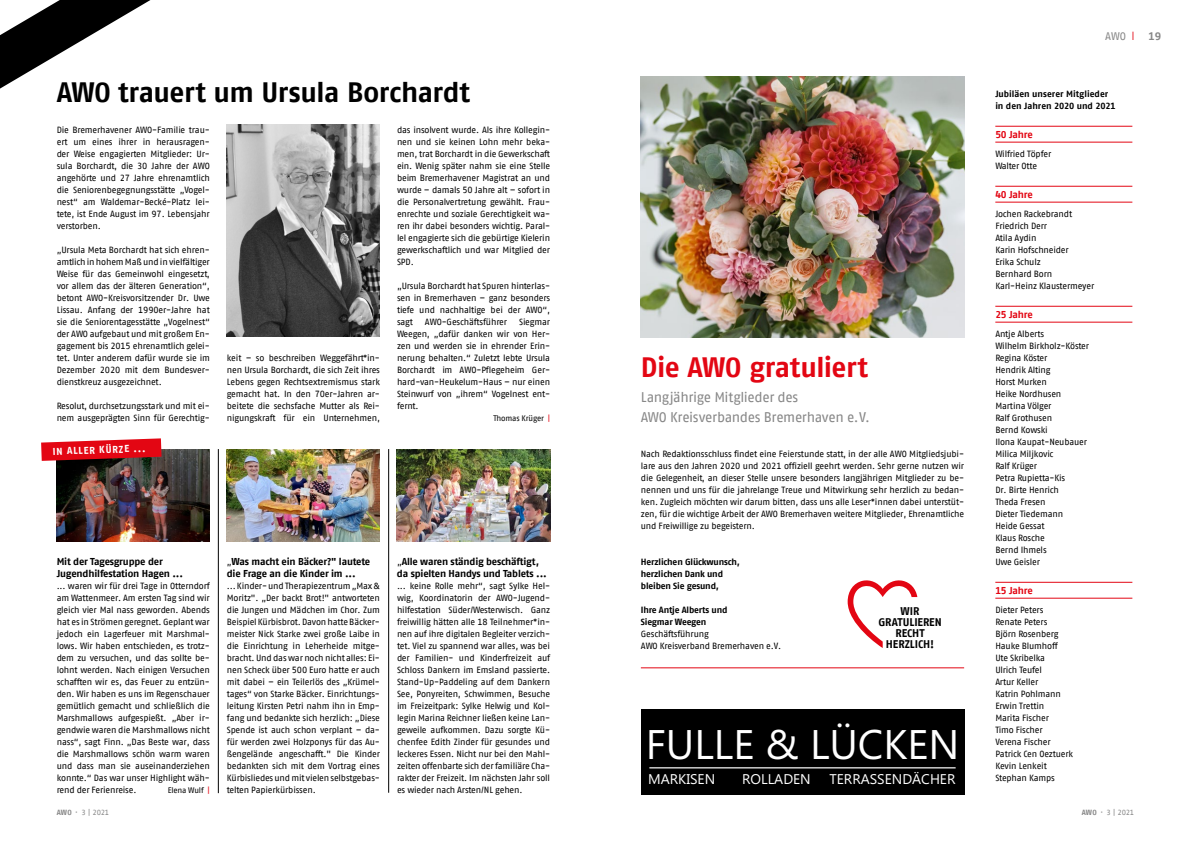
<style>
.page{position:relative;width:1191px;height:842px;background:#fff}
.page>*{position:absolute;margin:0;border:0;box-sizing:border-box;transform-origin:0 0}
.t1{font:41.9px "Ebrima";color:#fff}
.t2{font:700 28px "AWO Fago Office";letter-spacing:-.015em;color:#000}
.t3{font:700 28px "AWO Fago Office";letter-spacing:-.02em;color:#e30613}
.t4{font:14.1px "Ebrima";color:#fff}
.t5{font:14px/19.3px "AWO Fago Office";letter-spacing:-.03em;color:#878787}
.t6{font:13.9px "Ebrima";color:#fff}
.t7{font:700 11.1px/11.1px "AWO Fago Office";letter-spacing:-.005em;color:#000;text-align:center}
.t8{font:11px "AWO Fago Office";color:#878787}
.t9{font:700 11px "AWO Fago Office";color:#878787}
.t10{font:700 10px/12px "AWO Fago Office";letter-spacing:-.02em;color:#000}
.t11{font:700 10px "AWO Fago Office";letter-spacing:-.015em;color:#e30613}
.t12{font:700 10px "AWO Fago Office";color:#fff}
.t13{font:9px/12px "AWO Fago Office";letter-spacing:-.015em;color:#000;text-align:justify}
.t14{font:700 9px/12px "AWO Fago Office";letter-spacing:-.015em;color:#000}
.t15{font:8px "AWO Fago Office";letter-spacing:-.015em;color:#000}
.t16{font:7.5px "AWO Fago Office";letter-spacing:-.03em;color:#878787}
.s1{color:#e30613}
.s2{font-weight:700}
.s3{font-weight:400;font-size:9px}
.s4{font-size:9px;color:#e30613}
</style>
<div class="page">
<svg style="left:847px;top:580px;width:70px;height:68px"></svg>
<hr style="left:641px;top:668px;width:323px;height:1px;background:#e30613">
<img style="left:57px;top:449px;width:153px;height:93px">
<img style="left:227px;top:124px;width:153px;height:213px">
<img style="left:227px;top:449px;width:153px;height:93px">
<img style="left:397px;top:449px;width:153px;height:93px">
<hr style="left:218px;top:449px;width:1px;height:344px;background:#000">
<hr style="left:388px;top:449px;width:1px;height:344px;background:#000">
<svg style="left:0;top:0;width:150px;height:89px"></svg>
<img style="left:641px;top:77px;width:323px;height:260px">
<hr style="left:995px;top:126px;width:137px;height:1px;background:#e30613">
<hr style="left:995px;top:142px;width:137px;height:1px;background:#e30613">
<hr style="left:995px;top:186px;width:137px;height:1px;background:#e30613">
<hr style="left:995px;top:202px;width:137px;height:1px;background:#e30613">
<hr style="left:995px;top:306px;width:137px;height:1px;background:#e30613">
<hr style="left:995px;top:322px;width:137px;height:1px;background:#e30613">
<hr style="left:995px;top:582px;width:137px;height:1px;background:#e30613">
<hr style="left:995px;top:598px;width:137px;height:1px;background:#e30613">
<svg style="left:41px;top:438px;width:120px;height:23px;background:#d4252e"></svg>
<div style="left:641px;top:709px;width:323px;height:85px;background:#000"></div>
<hr style="left:649px;top:767px;width:306px;height:1px;background:#fff">
<h2 class="t2" style="left:57px;top:76px;width:415px">AWO trauert um Ursula Borchardt</h2>
<p class="t13" style="left:57px;top:124px;width:155px">Die Bremerhavener AWO-Familie trau&shy;ert um eines ihrer in herausragen&shy;der Weise engagierten Mitglieder: Ur&shy;sula Borchardt, die 30 Jahre der AWO angehörte und 27 Jahre ehrenamtlich die Seniorenbegegnungsstätte „Vogel&shy;nest“ am Waldemar-Becké-Platz lei&shy;tete, ist Ende August im 97. Lebensjahr verstorben.</p>
<p class="t13" style="left:57px;top:244px;width:155px">„Ursula Meta Borchardt hat sich ehren&shy;amtlich in hohem Maß und in vielfältiger Weise für das Gemeinwohl eingesetzt, vor allem das der älteren Generation“, betont AWO-Kreisvorsitzender Dr. Uwe Lissau. Anfang der 1990er-Jahre hat sie die Seniorentagesstätte „Vogelnest“ der AWO aufgebaut und mit großem En&shy;gagement bis 2015 ehrenamtlich gelei&shy;tet. Unter anderem dafür wurde sie im Dezember 2020 mit dem Bundesver&shy;dienstkreuz ausgezeichnet.</p>
<p class="t13" style="left:57px;top:400px;width:155px">Resolut, durchsetzungsstark und mit ei&shy;nem ausgeprägten Sinn für Gerechtig-</p>
<p class="t12" style="left:53px;top:446px;width:94px;rotate:-2deg">IN ALLER KÜRZE ...</p>
<p class="t13" style="left:227px;top:352px;width:155px">keit – so beschreiben Weggefährt*in&shy;nen Ursula Borchardt, die sich Zeit ihres Lebens gegen Rechtsextremismus stark gemacht hat. In den 70er-Jahren ar&shy;beitete die sechsfache Mutter als Rei&shy;nigungskraft für ein Unternehmen,</p>
<p class="t13" style="left:397px;top:124px;width:155px">das insolvent wurde. Als ihre Kollegin&shy;nen und sie keinen Lohn mehr beka&shy;men, trat Borchardt in die Gewerkschaft ein. Wenig später nahm sie eine Stelle beim Bremerhavener Magistrat an und wurde – damals 50 Jahre alt – sofort in die Personalvertretung gewählt. Frau&shy;enrechte und soziale Gerechtigkeit wa&shy;ren ihr dabei besonders wichtig. Paral&shy;lel engagierte sich die gebürtige Kielerin gewerkschaftlich und war Mitglied der SPD.</p>
<p class="t13" style="left:397px;top:280px;width:155px">„Ursula Borchardt hat Spuren hinterlas&shy;sen in Bremerhaven – ganz besonders tiefe und nachhaltige bei der AWO“, sagt</p>
<p class="t13" style="left:397px;top:316px;width:155px;text-indent:122px">Siegmar Weegen, „dafür danken wir von Her&shy;zen und werden sie in ehrender Erin&shy;nerung behalten.“ Zuletzt lebte Ursula Borchardt im AWO-Pflegeheim Ger&shy;hard-van-Heukelum-Haus – nur einen Steinwurf von „ihrem“ Vogelnest ent&shy;fernt.</p>
<p class="t15" style="left:493px;top:414px;width:58px">Thomas Krüger <span class="s1">|</span></p>
<p class="t13" style="left:425px;top:316px;width:84px">AWO-Geschäftsführer</p>
<p class="t10" style="left:57px;top:555px;width:128px">Mit der Tagesgruppe der<br>Jugendhilfestation Hagen ...</p>
<p class="t13" style="left:57px;top:580px;width:155px">... waren wir für drei Tage in Otterndorf am Wattenmeer. Am ersten Tag sind wir gleich vier Mal nass geworden. Abends hat es in Strömen geregnet. Geplant war jedoch ein Lagerfeuer mit Marshmal&shy;lows. Wir haben entschieden, es trotz&shy;dem zu versuchen, und das sollte be&shy;lohnt werden. Nach einigen Versuchen schafften wir es, das Feuer zu entzün&shy;den. Wir haben es uns im Regenschauer gemütlich gemacht und schließlich die Marshmallows aufgespießt. „Aber ir&shy;gendwie waren die Marshmallows nicht nass“, sagt Finn. „Das Beste war, dass die Marshmallows schön warm waren und dass man sie auseinanderziehen konnte.“ Das war unser Highlight wäh&shy;rend der Ferienreise.</p>
<p class="t15" style="left:168px;top:786px;width:44px">Elena Wulf <span class="s1">|</span></p>
<p class="t16" style="left:57px;top:808px;width:54px"><span class="s2">AWO</span> · 3 | 2021</p>
<p class="t10" style="left:227px;top:555px;width:145px"><span class="s3">„</span>Was macht ein Bäcker?" lautete die Frage an die Kinder im ...</p>
<p class="t13" style="left:227px;top:580px;width:155px">... Kinder- und Therapiezentrum „Max &amp; Moritz". „Der backt Brot!" antworteten die Jungen und Mädchen im Chor. Zum Beispiel Kürbisbrot. Davon hatte Bäcker&shy;meister Nick Starke zwei große Laibe in die Einrichtung in Leherheide mitge&shy;bracht. Und das war noch nicht alles: Ei&shy;nen Scheck über 500 Euro hatte er auch mit dabei – ein Teilerlös des „Krümel&shy;tages“ von Starke Bäcker. Einrichtungs&shy;leitung Kirsten Petri nahm ihn in Emp&shy;fang und bedankte sich herzlich: „Diese Spende ist auch schon verplant – da&shy;für werden zwei Holzponys für das Au&shy;ßengelände angeschafft." Die Kinder bedankten sich mit dem Vortrag eines Kürbisliedes und mit vielen selbstgebas&shy;telten Papierkürbissen.</p>
<p class="t10" style="left:397px;top:555px;width:151px"><span class="s3">„</span>Alle waren ständig beschäftigt, da spielten Handys und Tablets ...</p>
<p class="t13" style="left:397px;top:580px;width:155px">... keine Rolle mehr“, sagt Sylke Hel&shy;wig, Koordinatorin der AWO-Jugend&shy;hilfestation Süder/Westerwisch. Ganz freiwillig hätten alle 18 Teilnehmer*in&shy;nen auf ihre digitalen Begleiter verzich&shy;tet. Viel zu spannend war alles, was bei der Familien- und Kinderfreizeit auf Schloss Dankern im Emsland passierte.<br>Stand-Up-Paddeling auf dem Dankern See, Ponyreiten, Schwimmen, Besuche im Freizeitpark: Sylke Helwig und Kol&shy;legin Marina Reichner ließen keine Lan&shy;geweile aufkommen. Dazu sorgte Kü&shy;chenfee Edith Zinder für gesundes und leckeres Essen. Nicht nur bei den Mahl&shy;zeiten offenbarte sich der familiäre Cha&shy;rakter der Freizeit. Im nächsten Jahr soll es wieder nach Arsten/NL gehen.</p>
<h2 class="t3" style="left:641px;top:351px;width:229px">Die AWO gratuliert</h2>
<h3 class="t5" style="left:641px;top:388px;width:231px">Langjährige Mitglieder des<br>AWO Kreisverbandes Bremerhaven e.V.</h3>
<p class="t13" style="left:641px;top:448px;width:325px">Nach Redaktionsschluss findet eine Feierstunde statt, in der alle AWO Mitgliedsjubi&shy;lare aus den Jahren 2020 und 2021 offiziell geehrt werden. Sehr gerne nutzen wir die Gelegenheit, an dieser Stelle unsere besonders langjährigen Mitglieder zu be&shy;nennen und uns für die jahrelange Treue und Mitwirkung sehr herzlich zu bedan&shy;ken. Zugleich möchten wir darum bitten, dass uns alle Leser*innen dabei unterstüt&shy;zen, für die wichtige Arbeit der AWO Bremerhaven weitere Mitglieder, Ehrenamtliche und Freiwillige zu begeistern.</p>
<p class="t14" style="left:641px;top:556px;width:101px">Herzlichen Glückwunsch, herzlichen Dank und bleiben Sie gesund,</p>
<p class="t14" style="left:641px;top:604px;width:88px">Ihre Antje Alberts und<br>Siegmar Weegen</p>
<p class="t13" style="left:641px;top:628px;width:142px">Geschäftsführung<br>AWO Kreisverband Bremerhaven e.V.</p>
<p class="t7" style="left:878px;top:605px;width:65px">WIR<br>GRATULIEREN<br>RECHT<br>HERZLICH!</p>
<h1 class="t1" style="left:646px;top:718px;width:319px">FULLE &amp; LÜCKEN</h1>
<h3 class="t4" style="left:648px;top:769px;width:69px">MARKISEN</h3>
<h3 class="t6" style="left:740px;top:765px;width:69px">ROLLADEN</h3>
<h3 class="t6" style="left:826px;top:765px;width:126px">TERRASSENDÄCHER</h3>
<h3 class="t6" style="left:647px;top:764px;width:68px">MARKISEN</h3>
<h3 class="t4" style="left:742px;top:769px;width:70px">ROLLADEN</h3>
<h3 class="t4" style="left:829px;top:769px;width:127px">TERRASSENDÄCHER</h3>
<p class="t8" style="left:1105px;top:30px;width:31px">AWO <span class="s4">|</span></p>
<p class="t9" style="left:1148px;top:29px;width:14px">19</p>
<p class="t14" style="left:995px;top:88px;width:122px">Jubiläen unserer Mitglieder in den Jahren 2020 und 2021</p>
<p class="t11" style="left:995px;top:128px;width:39px">50 Jahre</p>
<p class="t13" style="left:995px;top:148px;width:57px">Wilfried Töpfer<br>Walter Otte</p>
<p class="t11" style="left:995px;top:188px;width:39px">40 Jahre</p>
<p class="t13" style="left:995px;top:208px;width:100px;text-align:left">Jochen Rackebrandt<br>Friedrich Derr<br>Atila Aydin<br>Karin Hofschneider<br>Erika Schulz<br>Bernhard Born<br>Karl-Heinz Klaustermeyer</p>
<p class="t11" style="left:995px;top:308px;width:39px">25 Jahre</p>
<p class="t13" style="left:995px;top:328px;width:95px;text-align:left">Antje Alberts<br>Wilhelm Birkholz-Köster<br>Regina Köster<br>Hendrik Alting<br>Horst Murken<br>Heike Nordhusen<br>Martina Völger<br>Ralf Grothusen<br>Bernd Kowski<br>Ilona Kaupat-Neubauer<br>Milica Miljkovic<br>Ralf Krüger<br>Petra Rupietta-Kis<br>Dr. Birte Henrich<br>Theda Fresen<br>Dieter Tiedemann<br>Heide Gessat<br>Klaus Rosche<br>Bernd Ihmels<br>Uwe Geisler</p>
<p class="t11" style="left:995px;top:584px;width:39px">15 Jahre</p>
<p class="t13" style="left:995px;top:604px;width:79px;text-align:left">Dieter Peters<br>Renate Peters<br>Björn Rosenberg<br>Hauke Blumhoff<br>Ute Skribelka<br>Ulrich Teufel<br>Artur Keller<br>Katrin Pohlmann<br>Erwin Trettin<br>Marita Fischer<br>Timo Fischer<br>Verena Fischer<br>Patrick Cen Oeztuerk<br>Kevin Lenkeit<br>Stephan Kamps</p>
<p class="t16" style="left:1081px;top:808px;width:54px"><span class="s2">AWO</span> · 3 | 2021</p>
</div>
